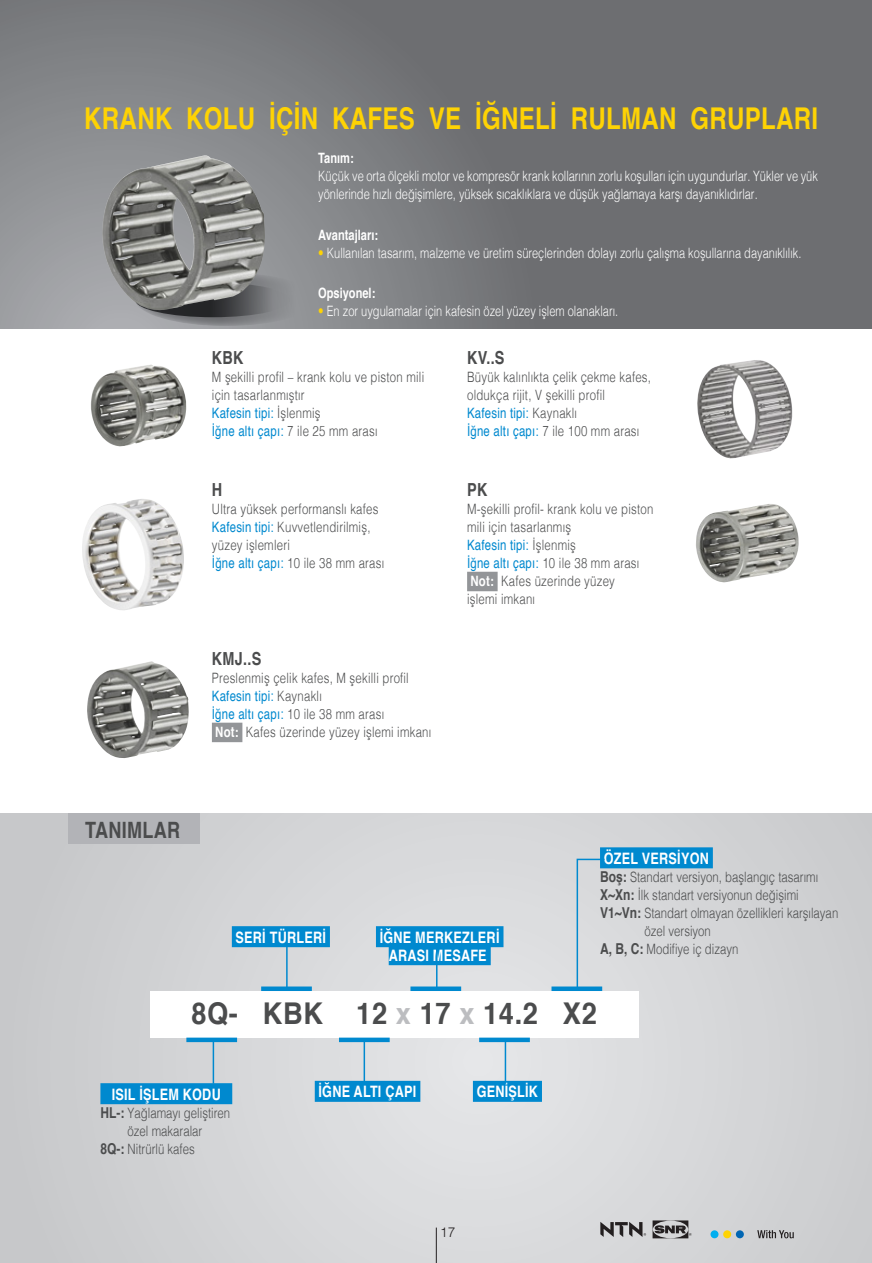
<style>
.page{position:relative;width:872px;height:1263px;background:#fff}
.page>*{position:absolute;margin:0;border:0;box-sizing:border-box;transform-origin:0 0}
.t1{font:700 30px "Helvetica";letter-spacing:.015em;color:#fed304;scale:.8 1}
.t2{font:700 30px "Helvetica";letter-spacing:.02em;color:#4b4c4d;scale:.91 1}
.t3{font:700 22.5px "Helvetica";letter-spacing:.02em;color:#4b4c4d;scale:.8 1}
.t4{font:700 18px "Helvetica";letter-spacing:.02em;color:#4b4c4d;scale:.8 1}
.t5{font:700 15.75px/18px "Helvetica";letter-spacing:.02em;color:#fff;text-align:center;scale:.8 1}
.t6{font:300 14.25px/18px "Helvetica";letter-spacing:.02em;color:#4b4c4d;scale:.8 1}
.t7{font:300 14.25px/18px "Helvetica";color:#fff;scale:.78 1}
.t8{font:300 14.25px/18px "Helvetica";color:#4b4c4d;text-align:center;scale:.8 1}
.t9{font:14.25px "Helvetica";letter-spacing:.02em;color:#0089cf;scale:.8 1}
.t10{font:700 14.25px "Helvetica";color:#fff;scale:.78 1}
.t11{font:300 13.5px "Helvetica";color:#231f20}
.s1{color:#fed304}
.s2{font-weight:300;color:#4b4c4d}
.s3{font-weight:400;color:#0089cf}
.s4{font-weight:700;color:#fff}
.s5{font-weight:700;font-size:15px}
.s6{color:#bcbdc0}
</style>
<div class="page">
<svg style="left:0;top:0;width:872px;height:328px;background:#77797c"></svg>
<div style="left:0;top:813px;width:872px;height:450px;background:linear-gradient(to right,#d1d2d4,#d8d9db)"></div>
<svg style="left:757px;top:1230px;width:36px;height:8px"></svg>
<svg style="left:600px;top:1222px;width:46px;height:15px"></svg>
<svg style="left:652px;top:1220px;width:39px;height:18px"></svg>
<div style="left:710px;top:1230px;width:8px;height:8px;background:#00aeef;border-radius:50%"></div>
<div style="left:736px;top:1230px;width:8px;height:8px;background:#0166b3;border-radius:50%"></div>
<div style="left:723px;top:1230px;width:8px;height:8px;background:#fed304;border-radius:50%"></div>
<hr style="left:436px;top:1227px;width:1px;height:36px;background:#231f20">
<svg style="left:135px;top:272px;width:182px;height:54px;background:#828386"></svg>
<img style="left:102px;top:155px;width:165px;height:159px">
<img style="left:91px;top:364px;width:96px;height:83px">
<img style="left:82px;top:499px;width:102px;height:111px">
<img style="left:87px;top:661px;width:102px;height:97px">
<img style="left:697px;top:360px;width:96px;height:99px">
<img style="left:696px;top:504px;width:103px;height:79px">
<div style="left:212px;top:723px;width:30px;height:19px;background:#939598"></div>
<div style="left:467px;top:572px;width:30px;height:19px;background:#939598"></div>
<div style="left:150px;top:991px;width:488px;height:46px;background:#fff"></div>
<div style="left:100px;top:1083px;width:132px;height:21px;background:#0089cf"></div>
<div style="left:232px;top:926px;width:98px;height:21px;background:#0089cf"></div>
<div style="left:315px;top:1081px;width:105px;height:21px;background:#0089cf"></div>
<div style="left:376px;top:926px;width:127px;height:21px;background:#0089cf"></div>
<div style="left:389px;top:944px;width:102px;height:21px;background:#0089cf"></div>
<div style="left:600px;top:847px;width:113px;height:21px;background:#0089cf"></div>
<div style="left:473px;top:1081px;width:69px;height:21px;background:#0089cf"></div>
<div style="left:186px;top:1037px;width:51px;height:5px;background:#0089cf"></div>
<div style="left:261px;top:986px;width:51px;height:5px;background:#0089cf"></div>
<div style="left:339px;top:1037px;width:51px;height:5px;background:#0089cf"></div>
<div style="left:410px;top:986px;width:51px;height:5px;background:#0089cf"></div>
<div style="left:479px;top:1037px;width:51px;height:5px;background:#0089cf"></div>
<div style="left:551px;top:986px;width:51px;height:5px;background:#0089cf"></div>
<hr style="left:213px;top:1040px;width:1px;height:44px;background:#0089cf">
<hr style="left:286px;top:945px;width:2px;height:44px;background:#0089cf">
<hr style="left:436px;top:944px;width:1px;height:45px;background:#0089cf">
<hr style="left:505px;top:1040px;width:1px;height:44px;background:#0089cf">
<svg style="left:576px;top:858px;width:30px;height:132px;background:#c5d3db"></svg>
<div style="left:68px;top:813px;width:132px;height:31px;background:#b2b3b7"></div>
<hr style="left:363px;top:1040px;width:2px;height:44px;background:#0089cf">
<p class="t1" style="left:84px;top:94px;width:918px">KRANK KOLU İÇİN KAFES VE İĞNELİ RULMAN GRUPLARI</p>
<p class="t10" style="left:318px;top:147px;width:47px">Tanım:</p>
<p class="t7" style="left:318px;top:166px;width:642px">Küçük ve orta ölçekli motor ve kompresör krank kollarının zorlu koşulları için uygundurlar. Yükler ve yük yönlerinde hızlı değişimlere, yüksek sıcaklıklara ve düşük yağlamaya karşı dayanıklıdırlar.</p>
<p class="t10" style="left:318px;top:223px;width:78px">Avantajları:</p>
<p class="t7" style="left:318px;top:242px;width:621px"><span class="s1">•</span> Kullanılan tasarım, malzeme ve üretim süreçlerinden dolayı zorlu çalışma koşullarına dayanıklılık.</p>
<p class="t10" style="left:318px;top:281px;width:75px">Opsiyonel:</p>
<p class="t7" style="left:318px;top:301px;width:386px"><span class="s1">•</span> En zor uygulamalar için kafesin özel yüzey işlem olanakları.</p>
<p class="t4" style="left:467px;top:343px;width:48px">KV..S</p>
<p class="t6" style="left:467px;top:366px;width:231px">Büyük kalınlıkta çelik çekme kafes, oldukça rijit, V şekilli profil</p>
<p class="t9" style="left:467px;top:402px;width:139px">Kafesin tipi: <span class="s2">Kaynaklı</span></p>
<p class="t6" style="left:467px;top:420px;width:217px"><span class="s3">İğne altı çapı:</span> 7 ile 100 mm arası</p>
<p class="t4" style="left:212px;top:343px;width:41px">KBK</p>
<p class="t6" style="left:212px;top:366px;width:267px">M şekilli profil – krank kolu ve piston mili için tasarlanmıştır</p>
<p class="t9" style="left:212px;top:402px;width:137px">Kafesin tipi: <span class="s2">İşlenmiş</span></p>
<p class="t9" style="left:212px;top:420px;width:209px">İğne altı çapı: <span class="s2">7 ile 25 mm arası</span></p>
<p class="t4" style="left:212px;top:475px;width:14px">H</p>
<p class="t6" style="left:212px;top:499px;width:210px">Ultra yüksek performanslı kafes</p>
<p class="t6" style="left:212px;top:517px;width:200px"><span class="s3">Kafesin tipi:</span> Kuvvetlendirilmiş, yüzey işlemleri</p>
<p class="t6" style="left:212px;top:553px;width:217px"><span class="s3">İğne altı çapı:</span> 10 ile 38 mm arası</p>
<p class="t4" style="left:212px;top:644px;width:63px">KMJ..S</p>
<p class="t6" style="left:212px;top:668px;width:247px">Preslenmiş çelik kafes, M şekilli profil</p>
<p class="t9" style="left:212px;top:685px;width:139px">Kafesin tipi: <span class="s2">Kaynaklı</span></p>
<p class="t6" style="left:212px;top:704px;width:217px"><span class="s3">İğne altı çapı:</span> 10 ile 38 mm arası</p>
<p class="t6" style="left:215px;top:722px;width:272px"><span class="s4">Not:</span> Kafes üzerinde yüzey işlemi imkanı</p>
<p class="t4" style="left:467px;top:475px;width:27px">PK</p>
<p class="t6" style="left:467px;top:499px;width:234px">M-şekilli profil- krank kolu ve piston mili için tasarlanmış</p>
<p class="t9" style="left:467px;top:534px;width:137px">Kafesin tipi: <span class="s2">İşlenmiş</span></p>
<p class="t6" style="left:467px;top:553px;width:217px"><span class="s3">İğne altı çapı:</span> 10 ile 38 mm arası</p>
<p class="t6" style="left:467px;top:571px;width:186px"><span class="s4">Not:</span> Kafes üzerinde yüzey işlemi imkanı</p>
<p class="t3" style="left:85px;top:811px;width:120px">TANIMLAR</p>
<p class="t5" style="left:236px;top:928px;width:114px">SERİ TÜRLERİ</p>
<p class="t5" style="left:380px;top:928px;width:151px">İĞNE MERKEZLERİ<br>ARASI MESAFE</p>
<p class="t5" style="left:604px;top:849px;width:133px">ÖZEL VERSİYON</p>
<p class="t8" style="left:600px;top:867px;width:274px"><span class="s5">Boş:</span> Standart versiyon, başlangıç tasarımı</p>
<p class="t8" style="left:600px;top:885px;width:250px"><span class="s5">X~Xn:</span> İlk standart versiyonun değişimi</p>
<p class="t8" style="left:644px;top:903px;width:244px;text-align:left;text-indent:-44px"><span class="s5">V1~Vn:</span> Standart olmayan özellikleri karşılayan özel versiyon</p>
<p class="t8" style="left:600px;top:939px;width:174px"><span class="s5">A, B, C:</span> Modifiye iç dizayn</p>
<p class="t2" style="left:191px;top:989px;width:447px">8Q- KBK 12 <span class="s6">x</span> 17 <span class="s6">x</span> 14.2 X2</p>
<p class="t5" style="left:112px;top:1085px;width:138px">ISIL İŞLEM KODU</p>
<p class="t8" style="left:100px;top:1103px;width:164px"><span class="s5">HL-:</span> Yağlamayı geliştiren özel makaralar</p>
<p class="t8" style="left:100px;top:1139px;width:119px"><span class="s5">8Q-:</span> Nitrürlü kafes</p>
<p class="t5" style="left:318px;top:1083px;width:124px">İĞNE ALTI ÇAPI</p>
<p class="t5" style="left:476px;top:1083px;width:78px">GENİŞLİK</p>
<p class="t11" style="left:440px;top:1221px;width:17px">17</p>
</div>
